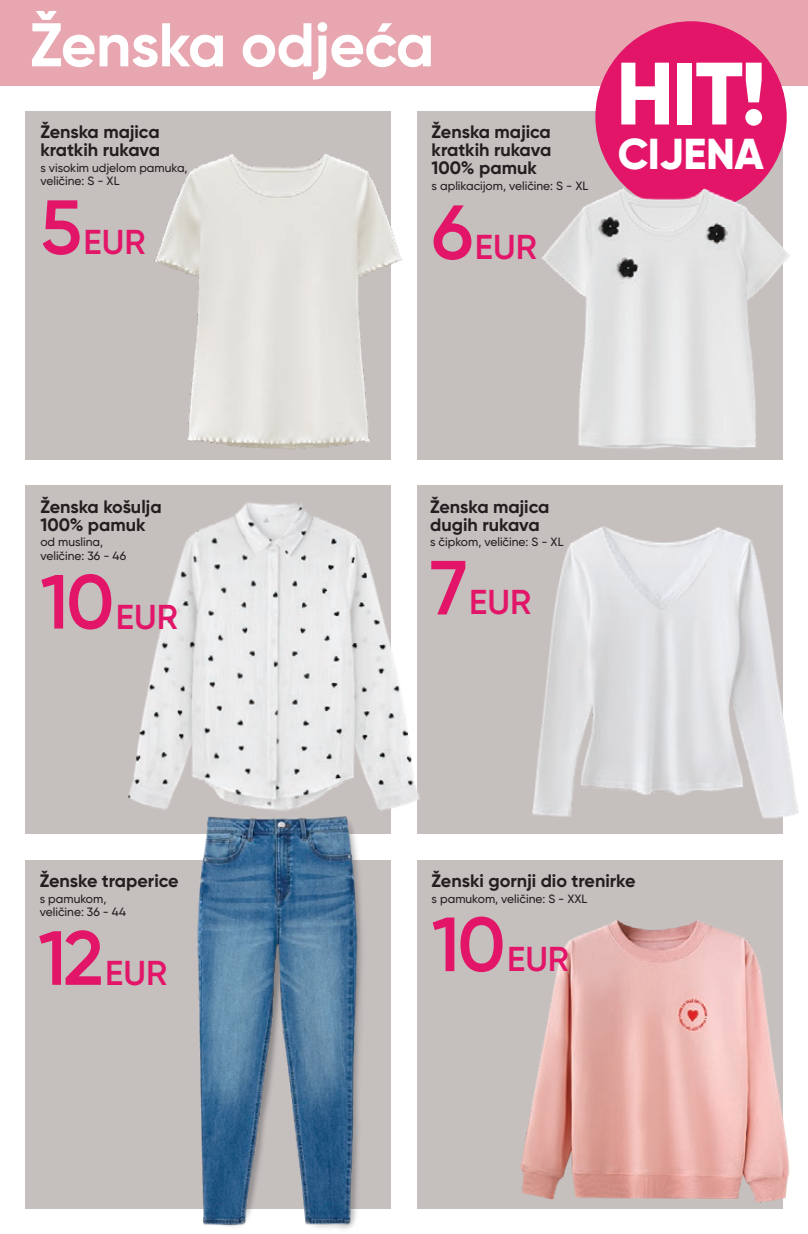
<style>
.page{position:relative;width:808px;height:1234px;background:#fff}
.page>*{position:absolute;margin:0;border:0;box-sizing:border-box;transform-origin:0 0}
.t1{font:800 88.2px "Gilroy";color:#fff}
.t2{font:600 76.5px "Gilroy";color:#e21568}
.t3{font:700 61.5px "Gilroy";letter-spacing:-.015em;color:#fff}
.t4{font:800 43.2px "Gilroy";letter-spacing:-.01em;color:#fff}
.t5{font:600 34.5px "Gilroy";color:#e21568}
.t6{font:700 18px/18px "Gilroy";color:#231f20}
.t7{font:500 12px/13.5px "Gilroy";color:#231f20}
.s1{font-size:76.5px}
</style>
<div class="page">
<div style="left:26px;top:485px;width:365px;height:348px;background:#c5bfbe"></div>
<div style="left:417px;top:111px;width:365px;height:348px;background:#c5bfbe"></div>
<div style="left:26px;top:111px;width:365px;height:348px;background:#c5bfbe"></div>
<div style="left:417px;top:485px;width:365px;height:348px;background:#c5bfbe"></div>
<div style="left:417px;top:859px;width:365px;height:349px;background:#c5bfbe"></div>
<div style="left:26px;top:859px;width:365px;height:349px;background:#c5bfbe"></div>
<div style="left:0;top:0;width:808px;height:85px;background:#e7a6b0"></div>
<img style="left:154px;top:153px;width:249px;height:289px">
<img style="left:495px;top:865px;width:295px;height:344px">
<img style="left:506px;top:498px;width:293px;height:366px">
<img style="left:98px;top:442px;width:352px;height:418px">
<img style="left:153px;top:789px;width:238px;height:440px">
<div style="left:595px;top:21px;width:192px;height:192px;background:#e21568;border-radius:50%"></div>
<img style="left:516px;top:138px;width:275px;height:360px">
<h3 class="t3" style="left:30px;top:6px;width:406px">Ženska odjeća</h3>
<h3 class="t6" style="left:40px;top:123px;width:121px">Ženska majica kratkih rukava</h3>
<p class="t7" style="left:40px;top:161px;width:149px">s visokim udjelom pamuka, veličine: S - XL</p>
<h3 class="t6" style="left:432px;top:123px;width:121px;text-align:justify">Ženska majica kratkih rukava 100% pamuk</h3>
<p class="t7" style="left:432px;top:179px;width:158px">s aplikacijom, veličine: S - XL</p>
<h3 class="t5" style="left:40px;top:220px;width:107px"><span class="s1">5</span>EUR</h3>
<h3 class="t5" style="left:432px;top:225px;width:107px"><span class="s1">6</span>EUR</h3>
<h1 class="t1" style="left:616px;top:38px;width:152px">HIT!</h1>
<h3 class="t4" style="left:618px;top:126px;width:148px">CIJENA</h3>
<h3 class="t6" style="left:40px;top:497px;width:123px">Ženska košulja<br>100% pamuk</h3>
<p class="t7" style="left:40px;top:535px;width:87px">od muslina, veličine: 36 - 46</p>
<h3 class="t5" style="left:40px;top:595px;width:139px"><span class="s1">10</span>EUR</h3>
<h3 class="t6" style="left:430px;top:497px;width:121px">Ženska majica dugih rukava</h3>
<p class="t7" style="left:430px;top:535px;width:135px">s čipkom, veličine: S - XL</p>
<h3 class="t5" style="left:430px;top:581px;width:103px"><span class="s1">7</span>EUR</h3>
<h3 class="t6" style="left:40px;top:871px;width:140px">Ženske traperice</h3>
<p class="t7" style="left:40px;top:891px;width:88px">s pamukom, veličine: 36 - 44</p>
<h2 class="t2" style="left:38px;top:910px;width:67px">12</h2>
<h3 class="t5" style="left:105px;top:951px;width:64px">EUR</h3>
<h3 class="t6" style="left:432px;top:871px;width:205px">Ženski gornji dio trenirke</h3>
<p class="t7" style="left:432px;top:891px;width:157px">s pamukom, veličine: S - XXL</p>
<h3 class="t5" style="left:432px;top:937px;width:139px"><span class="s1">10</span>EUR</h3>
</div>
